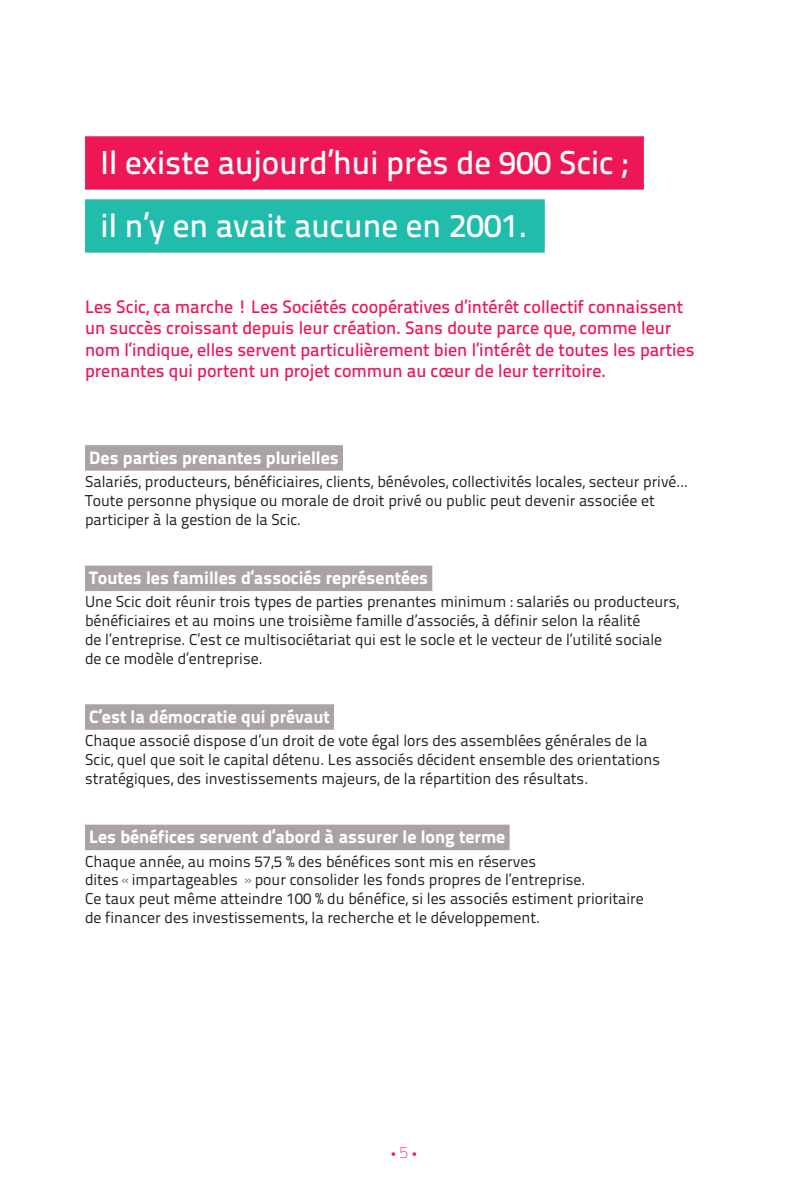
<style>
.page{position:relative;width:808px;height:1191px;background:#fff}
.page>*{position:absolute;margin:0;border:0;box-sizing:border-box;transform-origin:0 0}
.t1{font:33px/63px "Titillium Text 14 L 600 wt";color:#fff}
.t2{font:18px/21.6px "Titillium Text 14 L 600 wt";color:#ed1756}
.t3{font:18px "Titillium Text 14 L 999 wt";color:#fff}
.t4{font:15.75px/18.9px "Titillium Text 14 L 400 wt";color:#231f20}
.t5{font:600 15px "Myriad Pro";color:#ed1756}
.s1{font-family:"Titillium Text 14 L";font-weight:700;font-size:16.5px}
</style>
<div class="page">
<div style="left:85px;top:136px;width:559px;height:54px;background:#ed1756"></div>
<div style="left:85px;top:199px;width:460px;height:54px;background:#22bcac"></div>
<div style="left:85px;top:445px;width:258px;height:26px;background:#aaa2a4"></div>
<div style="left:85px;top:565px;width:347px;height:26px;background:#aaa2a4"></div>
<div style="left:85px;top:704px;width:249px;height:26px;background:#aaa2a4"></div>
<div style="left:85px;top:824px;width:425px;height:26px;background:#aaa2a4"></div>
<h1 class="t1" style="left:101px;top:130px;width:529px">Il existe aujourd’hui près de 900 Scic ; il n’y en avait aucune en 2001.</h1>
<p class="t2" style="left:85px;top:295px;width:611px">Les Scic, ça marche ! Les Sociétés coopératives d’intérêt collectif connaissent un succès croissant depuis leur création. Sans doute parce que, comme leur nom l’indique, elles servent particulièrement bien l’intérêt de toutes les parties prenantes qui portent un projet commun au cœur de leur territoire.</p>
<p class="t3" style="left:89px;top:446px;width:251px">Des parties prenantes plurielles</p>
<p class="t4" style="left:85px;top:472px;width:605px">Salariés, producteurs, bénéficiaires, clients, bénévoles, collectivités locales, secteur privé...<br>Toute personne physique ou morale de droit privé ou public peut devenir associée et participer à la gestion de la Scic.</p>
<p class="t3" style="left:89px;top:567px;width:340px">Toutes les familles d’associés représentées</p>
<p class="t4" style="left:85px;top:592px;width:596px">Une Scic doit réunir trois types de parties prenantes minimum : salariés ou producteurs, bénéficiaires et au moins une troisième famille d’associés, à définir selon la réalité<br>de l’entreprise. C’est ce multisociétariat qui est le socle et le vecteur de l’utilité sociale de ce modèle d’entreprise.</p>
<p class="t3" style="left:89px;top:705px;width:242px">C’est la démocratie qui prévaut</p>
<p class="t4" style="left:85px;top:731px;width:577px">Chaque associé dispose d’un droit de vote égal lors des assemblées générales de la<br>Scic, quel que soit le capital détenu. Les associés décident ensemble des orientations stratégiques, des investissements majeurs, de la répartition des résultats.</p>
<p class="t3" style="left:89px;top:826px;width:418px">Les bénéfices servent d’abord à assurer le long terme</p>
<p class="t4" style="left:85px;top:851px;width:560px">Chaque année, au moins 57,5 % des bénéfices sont mis en réserves dites«impartageables »pour consolider les fonds propres de l’entreprise.<br>Ce taux peut même atteindre 100 % du bénéfice, si les associés estiment prioritaire de financer des investissements, la recherche et le développement.</p>
<p class="t5" style="left:391px;top:1143px;width:27px">•<span class="s1">5</span> •</p>
</div>
